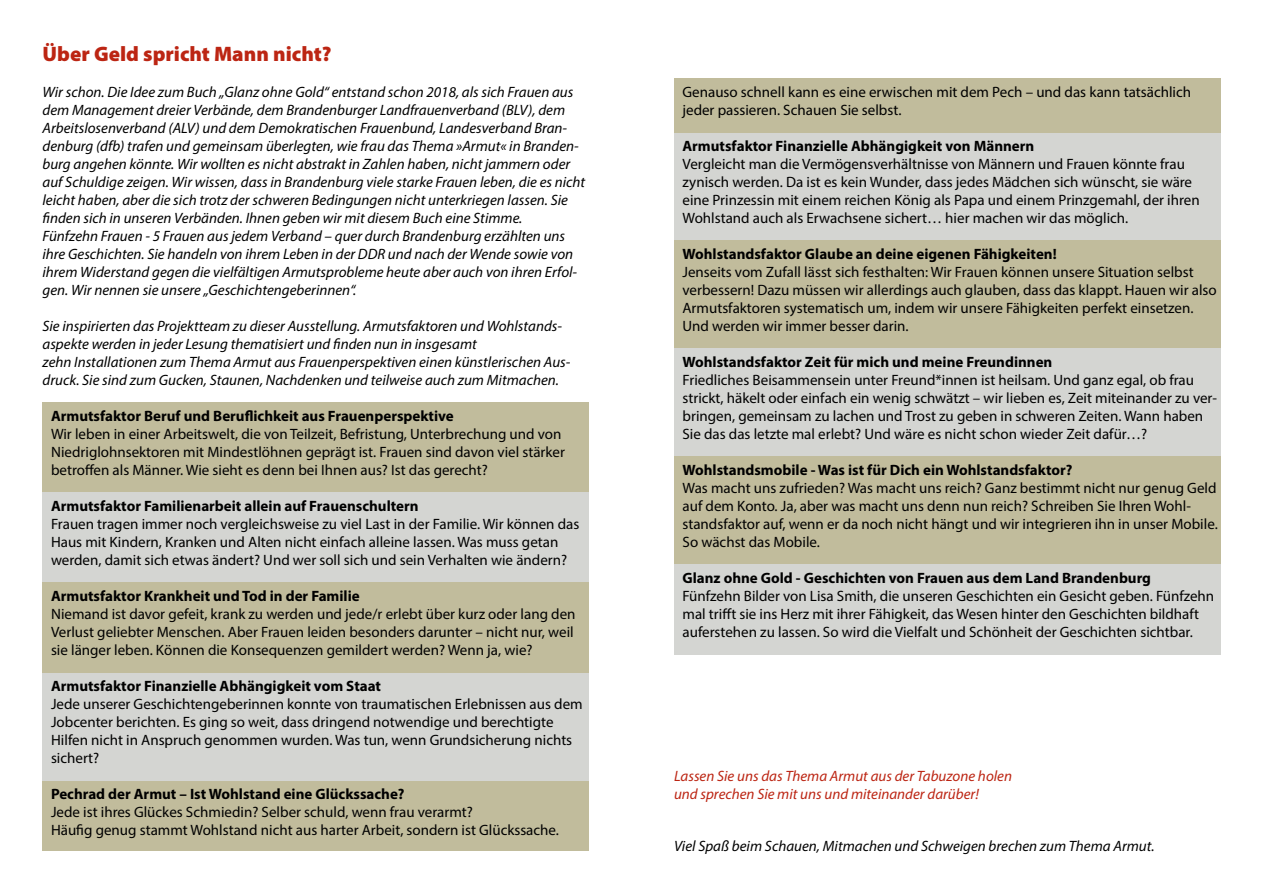
<style>
.page{position:relative;width:1263px;height:893px;background:#fff}
.page>*{position:absolute;margin:0;border:0;box-sizing:border-box;transform-origin:0 0}
.t1{font:900 21px "Myriad Pro";color:#bc2513}
.t2{font:15px/18px "Myriad Pro";color:#000}
.t3{font:italic 15px/18px "Myriad Pro";color:#000}
.t4{font:700 15px "Myriad Pro";color:#000}
.t5{font:italic 15px/18px "Myriad Pro";color:#bc2513}
</style>
<div class="page">
<div style="left:43px;top:403px;width:546px;height:90px;background:#c1bc9c"></div>
<div style="left:43px;top:493px;width:546px;height:90px;background:#d4d5d2"></div>
<div style="left:43px;top:673px;width:546px;height:108px;background:#d4d5d2"></div>
<div style="left:674px;top:133px;width:546px;height:108px;background:#d4d5d2"></div>
<div style="left:674px;top:241px;width:546px;height:108px;background:#c1bc9c"></div>
<div style="left:674px;top:349px;width:546px;height:108px;background:#d4d5d2"></div>
<div style="left:674px;top:457px;width:546px;height:108px;background:#c1bc9c"></div>
<div style="left:674px;top:565px;width:546px;height:90px;background:#d4d5d2"></div>
<div style="left:43px;top:583px;width:546px;height:90px;background:#c1bc9c"></div>
<div style="left:43px;top:781px;width:546px;height:69px;background:#c1bc9c"></div>
<div style="left:674px;top:79px;width:546px;height:54px;background:#c1bc9c"></div>
<h1 class="t1" style="left:43px;top:39px;width:290px">Über Geld spricht Mann nicht?</h1>
<p class="t3" style="left:43px;top:82px;width:544px">Wir schon. Die Idee zum Buch „Glanz ohne Gold“ entstand schon 2018, als sich Frauen aus dem Management dreier Verbände, dem Brandenburger Landfrauenverband (BLV), dem Arbeitslosenverband (ALV) und dem Demokratischen Frauenbund, Landesverband Bran&shy;denburg (dfb) trafen und gemeinsam überlegten, wie frau das Thema »Armut« in Branden&shy;burg angehen könnte. Wir wollten es nicht abstrakt in Zahlen haben, nicht jammern oder auf Schuldige zeigen. Wir wissen, dass in Brandenburg viele starke Frauen leben, die es nicht leicht haben, aber die sich trotz der schweren Bedingungen nicht unterkriegen lassen. Sie finden sich in unseren Verbänden. Ihnen geben wir mit diesem Buch eine Stimme.<br>Fünfzehn Frauen - 5 Frauen aus jedem Verband – quer durch Brandenburg erzählten uns ihre Geschichten. Sie handeln von ihrem Leben in der DDR und nach der Wende sowie von ihrem Widerstand gegen die vielfältigen Armutsprobleme heute aber auch von ihren Erfol&shy;gen. Wir nennen sie unsere „Geschichtengeberinnen“.</p>
<p class="t3" style="left:43px;top:316px;width:529px">Sie inspirierten das Projektteam zu dieser Ausstellung. Armutsfaktoren und Wohlstands&shy;aspekte werden in jeder Lesung thematisiert und finden nun in insgesamt<br>zehn Installationen zum Thema Armut aus Frauenperspektiven einen künstlerischen Aus&shy;druck. Sie sind zum Gucken, Staunen, Nachdenken und teilweise auch zum Mitmachen.</p>
<p class="t4" style="left:51px;top:406px;width:404px">Armutsfaktor Beruf und Beruflichkeit aus Frauenperspektive</p>
<p class="t2" style="left:51px;top:424px;width:515px">Wir leben in einer Arbeitswelt, die von Teilzeit, Befristung, Unterbrechung und von<br>Niedriglohnsektoren mit Mindestlöhnen geprägt ist. Frauen sind davon viel stärker betroffen als Männer. Wie sieht es denn bei Ihnen aus? Ist das gerecht?</p>
<p class="t4" style="left:51px;top:496px;width:369px">Armutsfaktor Familienarbeit allein auf Frauenschultern</p>
<p class="t2" style="left:51px;top:514px;width:530px">Frauen tragen immer noch vergleichsweise zu viel Last in der Familie. Wir können das<br>Haus mit Kindern, Kranken und Alten nicht einfach alleine lassen. Was muss getan werden, damit sich etwas ändert? Und wer soll sich und sein Verhalten wie ändern?</p>
<p class="t4" style="left:51px;top:586px;width:310px">Armutsfaktor Krankheit und Tod in der Familie</p>
<p class="t2" style="left:51px;top:604px;width:526px">Niemand ist davor gefeit, krank zu werden und jede/r erlebt über kurz oder lang den<br>Verlust geliebter Menschen. Aber Frauen leiden besonders darunter – nicht nur, weil sie länger leben. Können die Konsequenzen gemildert werden? Wenn ja, wie?</p>
<p class="t4" style="left:51px;top:676px;width:331px">Armutsfaktor Finanzielle Abhängigkeit vom Staat</p>
<p class="t2" style="left:51px;top:694px;width:533px">Jede unserer Geschichtengeberinnen konnte von traumatischen Erlebnissen aus dem Jobcenter berichten. Es ging so weit, dass dringend notwendige und berechtigte Hilfen nicht in Anspruch genommen wurden. Was tun, wenn Grundsicherung nichts sichert?</p>
<p class="t4" style="left:51px;top:784px;width:355px">Pechrad der Armut – Ist Wohlstand eine Glückssache?</p>
<p class="t2" style="left:51px;top:802px;width:509px">Jede ist ihres Glückes Schmiedin? Selber schuld, wenn frau verarmt?<br>Häufig genug stammt Wohlstand nicht aus harter Arbeit, sondern ist Glückssache.</p>
<p class="t2" style="left:682px;top:82px;width:510px">Genauso schnell kann es eine erwischen mit dem Pech – und das kann tatsächlich jeder passieren. Schauen Sie selbst.</p>
<p class="t4" style="left:682px;top:136px;width:353px">Armutsfaktor Finanzielle Abhängigkeit von Männern</p>
<p class="t2" style="left:682px;top:154px;width:519px">Vergleicht man die Vermögensverhältnisse von Männern und Frauen könnte frau zynisch werden. Da ist es kein Wunder, dass jedes Mädchen sich wünscht, sie wäre eine Prinzessin mit einem reichen König als Papa und einem Prinzgemahl, der ihren Wohlstand auch als Erwachsene sichert… hier machen wir das möglich.</p>
<p class="t4" style="left:682px;top:244px;width:376px">Wohlstandsfaktor Glaube an deine eigenen Fähigkeiten!</p>
<p class="t2" style="left:682px;top:262px;width:536px">Jenseits vom Zufall lässt sich festhalten: Wir Frauen können unsere Situation selbst verbessern! Dazu müssen wir allerdings auch glauben, dass das klappt. Hauen wir also Armutsfaktoren systematisch um, indem wir unsere Fähigkeiten perfekt einsetzen.<br>Und werden wir immer besser darin.</p>
<p class="t4" style="left:682px;top:352px;width:371px">Wohlstandsfaktor Zeit für mich und meine Freundinnen</p>
<p class="t2" style="left:682px;top:370px;width:536px">Friedliches Beisammensein unter Freund*innen ist heilsam. Und ganz egal, ob frau strickt, häkelt oder einfach ein wenig schwätzt – wir lieben es, Zeit miteinander zu ver&shy;bringen, gemeinsam zu lachen und Trost zu geben in schweren Zeiten. Wann haben Sie das das letzte mal erlebt? Und wäre es nicht schon wieder Zeit dafür…?</p>
<p class="t4" style="left:682px;top:460px;width:391px">Wohlstandsmobile - Was ist für Dich ein Wohlstandsfaktor?</p>
<p class="t2" style="left:682px;top:478px;width:537px">Was macht uns zufrieden? Was macht uns reich? Ganz bestimmt nicht nur genug Geld auf dem Konto. Ja, aber was macht uns denn nun reich? Schreiben Sie Ihren Wohl&shy;standsfaktor auf, wenn er da noch nicht hängt und wir integrieren ihn in unser Mobile.<br>So wächst das Mobile.</p>
<p class="t4" style="left:682px;top:568px;width:470px">Glanz ohne Gold - Geschichten von Frauen aus dem Land Brandenburg</p>
<p class="t2" style="left:682px;top:586px;width:533px">Fünfzehn Bilder von Lisa Smith, die unseren Geschichten ein Gesicht geben. Fünfzehn mal trifft sie ins Herz mit ihrer Fähigkeit, das Wesen hinter den Geschichten bildhaft auferstehen zu lassen. So wird die Vielfalt und Schönheit der Geschichten sichtbar.</p>
<p class="t5" style="left:674px;top:766px;width:340px">Lassen Sie uns das Thema Armut aus der Tabuzone holen und sprechen Sie mit uns und miteinander darüber!</p>
<p class="t3" style="left:674px;top:836px;width:482px">Viel Spaß beim Schauen, Mitmachen und Schweigen brechen zum Thema Armut.</p>
</div>
